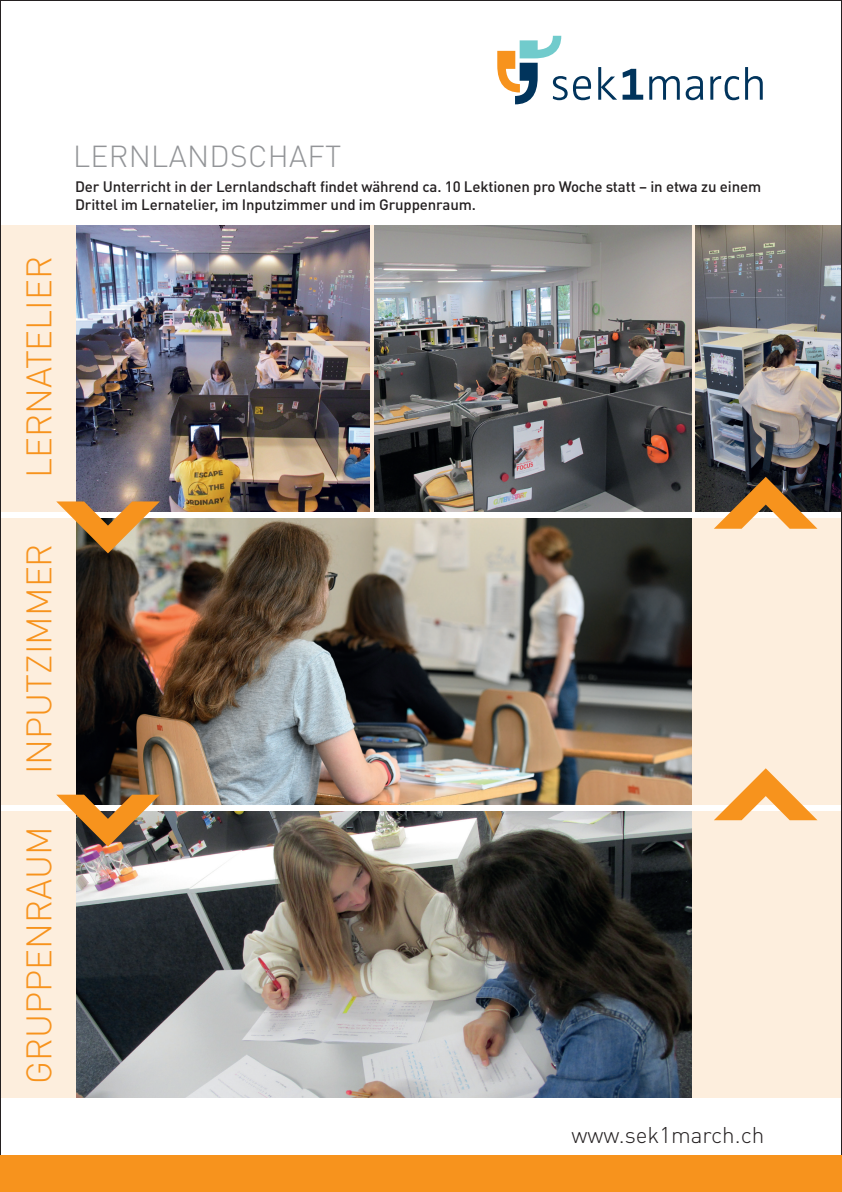
<style>
.page{position:relative;width:842px;height:1192px;background:#fff}
.page>*{position:absolute;margin:0;border:0;box-sizing:border-box;transform-origin:0 0}
.t1{font:300 35px "DIN Pro";color:#f7931d}
.t2{font:300 30px "DIN Pro";letter-spacing:.01em;color:#939598}
.t3{font:300 22.5px "DIN Pro";color:#231f20}
.t4{font:500 15px/18px "DIN Pro";letter-spacing:-.01em;color:#231f20}
</style>
<div class="page">
<img style="left:2px;top:35px;width:838px;height:1063px">
<svg style="left:598px;top:67px;width:45px;height:33px"></svg>
<svg style="left:649px;top:76px;width:31px;height:24px"></svg>
<svg style="left:686px;top:76px;width:17px;height:24px"></svg>
<svg style="left:710px;top:76px;width:29px;height:24px"></svg>
<svg style="left:745px;top:67px;width:18px;height:33px"></svg>
<svg style="left:497px;top:36px;width:94px;height:68px"></svg>
<div style="left:0;top:1155px;width:842px;height:37px;background:#f7931d"></div>
<h1 class="t1" style="left:15px;top:478px;width:224px;rotate:-90deg">LERNATELIER</h1>
<h2 class="t2" style="left:73px;top:136px;width:270px">LERNLANDSCHAFT</h2>
<p class="t4" style="left:75px;top:177px;width:687px">Der Unterricht in der Lernlandschaft findet während ca. 10 Lektionen pro Woche statt – in etwa zu einem<br>Drittel im Lernatelier, im Inputzimmer und im Gruppenraum.</p>
<h1 class="t1" style="left:15px;top:774px;width:232px;rotate:-90deg">INPUTZIMMER</h1>
<h1 class="t1" style="left:15px;top:1084px;width:259px;rotate:-90deg">GRUPPENRAUM</h1>
<h3 class="t3" style="left:572px;top:1120px;width:194px">www.sek1march.ch</h3>
</div>
